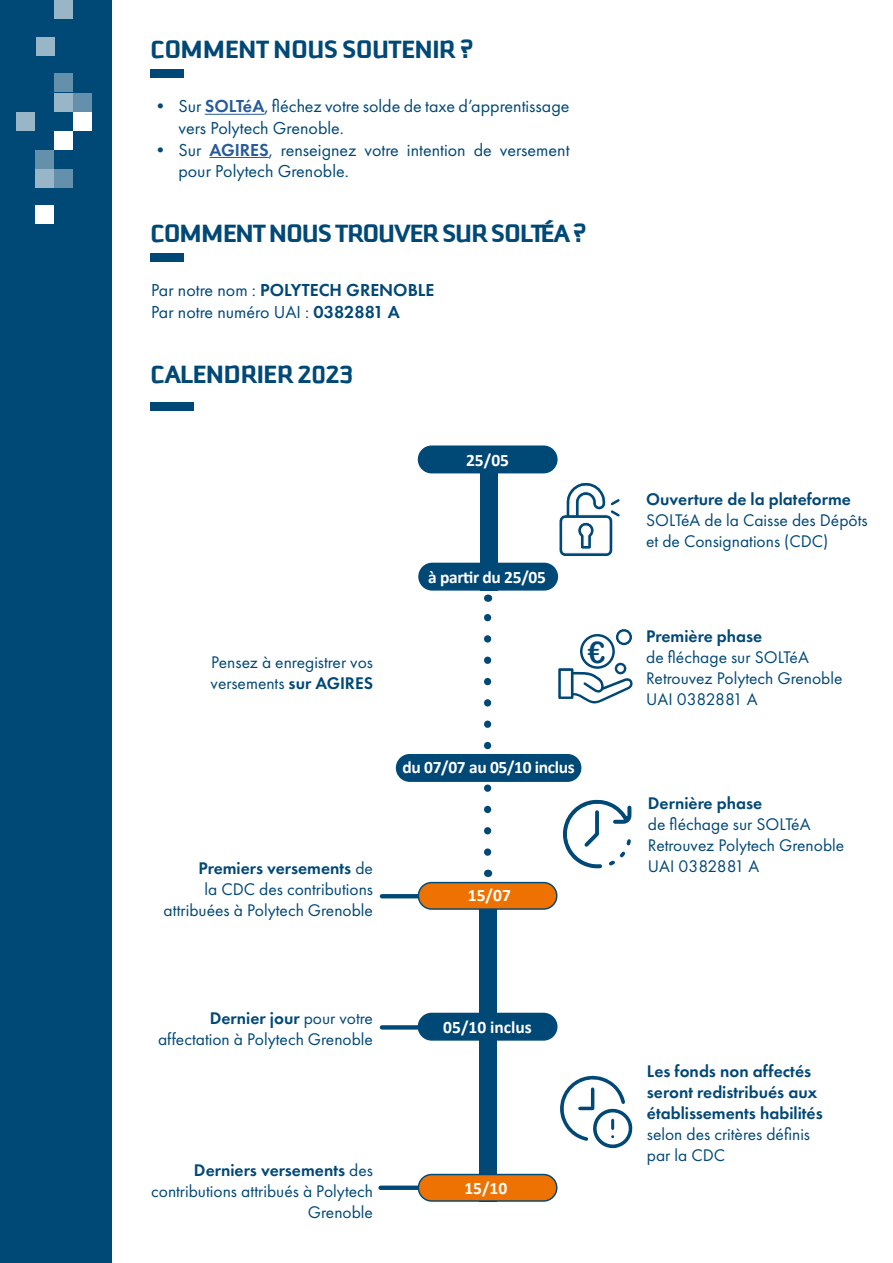
<style>
.page{position:relative;width:893px;height:1263px;background:#fff}
.page>*{position:absolute;margin:0;border:0;box-sizing:border-box;transform-origin:0 0}
.t1{font:30.15px "Arial Rounded MT Bold";color:#004775}
.t2{font:700 27px "Downtempo";color:#004876}
.t3{font:700 27px "Downtempo";letter-spacing:-.02em;color:#004876}
.t4{font:18px/21.6px "Futura PT";color:#004876}
.t5{font:17.55px/21px "Futura PT";color:#004876}
.t6{font:600 17.55px/21px "Futura PT";color:#004876}
.t7{font:700 17.55px "Calibri";letter-spacing:-.02em;color:#fff}
.t8{font:700 17.55px "Calibri";color:#fff}
.s1{font-weight:600;color:#275b9b}
.s2{font-weight:600}
</style>
<div class="page">
<div style="left:0;top:0;width:112px;height:1263px;background:#004876"></div>
<div style="left:54px;top:0;width:18px;height:18px;background:#99b5c8"></div>
<div style="left:54px;top:93px;width:18px;height:18px;background:#99b5c8"></div>
<div style="left:36px;top:37px;width:18px;height:19px;background:#99b5c8"></div>
<div style="left:54px;top:74px;width:18px;height:18px;background:#6590ac"></div>
<div style="left:73px;top:93px;width:19px;height:18px;background:#6590ac"></div>
<div style="left:73px;top:112px;width:19px;height:18px;background:#fff"></div>
<div style="left:54px;top:131px;width:18px;height:18px;background:#fff"></div>
<div style="left:36px;top:150px;width:18px;height:18px;background:#6590ac"></div>
<div style="left:36px;top:169px;width:18px;height:18px;background:#99b5c8"></div>
<div style="left:55px;top:169px;width:18px;height:18px;background:#6590ac"></div>
<div style="left:36px;top:206px;width:18px;height:18px;background:#fff"></div>
<div style="left:16px;top:112px;width:19px;height:18px;background:#99b5c8"></div>
<svg style="left:382px;top:1025px;width:36px;height:4px"></svg>
<svg style="left:382px;top:894px;width:36px;height:4px"></svg>
<div style="left:381px;top:1185px;width:37px;height:5px;background:#004876"></div>
<svg style="left:484px;top:614px;width:7px;height:238px"></svg>
<svg style="left:558px;top:629px;width:75px;height:75px"></svg>
<div style="left:150px;top:402px;width:43px;height:8px;background:#004876"></div>
<svg style="left:560px;top:1075px;width:73px;height:74px"></svg>
<div style="left:608px;top:1132px;width:9px;height:9px;border:3px solid #fff;border-radius:50%"></div>
<div style="left:479px;top:885px;width:17px;height:317px;background:#004876"></div>
<div style="left:480px;top:473px;width:17px;height:118px;background:#004876"></div>
<div style="left:418px;top:446px;width:139px;height:27px;background:#004876;border-radius:13px"></div>
<div style="left:418px;top:445px;width:140px;height:28px;border:1px solid #004876;border-radius:13px"></div>
<div style="left:419px;top:563px;width:138px;height:27px;background:#004876;border-radius:13px"></div>
<div style="left:418px;top:563px;width:140px;height:28px;border:1px solid #004876;border-radius:13px"></div>
<svg style="left:559px;top:482px;width:62px;height:75px"></svg>
<div style="left:418px;top:882px;width:139px;height:27px;background:#ee7202;border-radius:13px"></div>
<div style="left:418px;top:882px;width:139px;height:28px;border:1px solid #004876;border-radius:13px"></div>
<div style="left:397px;top:755px;width:184px;height:26px;background:#004876;border-radius:13px"></div>
<div style="left:396px;top:754px;width:185px;height:28px;border:1px solid #004876;border-radius:13px"></div>
<div style="left:418px;top:1013px;width:139px;height:27px;background:#004876;border-radius:13px"></div>
<div style="left:418px;top:1013px;width:139px;height:28px;border:1px solid #004876;border-radius:13px"></div>
<div style="left:418px;top:1174px;width:139px;height:27px;background:#ee7202;border-radius:13px"></div>
<div style="left:418px;top:1174px;width:139px;height:28px;border:1px solid #004876;border-radius:13px"></div>
<svg style="left:563px;top:799px;width:69px;height:70px"></svg>
<hr style="left:205px;top:114px;width:59px;height:1px;background:#275b9b">
<hr style="left:209px;top:157px;width:60px;height:1px;background:#275b9b">
<div style="left:150px;top:69px;width:34px;height:9px;background:#004876"></div>
<div style="left:150px;top:253px;width:34px;height:8px;background:#004876"></div>
<h2 class="t2" style="left:150px;top:34px;width:323px">COMMENT NOUS SOUTENIR ?</h2>
<p class="t4" style="left:178px;top:96px;width:393px;text-indent:-27px">• Sur <span class="s1">SOLTéA</span>, fléchez votre solde de taxe d’apprentissage vers Polytech Grenoble.</p>
<p class="t4" style="left:178px;top:139px;width:393px;text-indent:-27px">• Sur <span class="s1">AGIRES</span>, renseignez votre intention de versement pour Polytech Grenoble.</p>
<h2 class="t3" style="left:150px;top:218px;width:436px">COMMENT NOUS TROUVER SUR SOLTÉA ?</h2>
<p class="t4" style="left:151px;top:279px;width:285px">Par notre nom : <span class="s2">POLYTECH GRENOBLE<br></span>Par notre numéro UAI : <span class="s2">0382881 A</span></p>
<h2 class="t2" style="left:150px;top:359px;width:204px">CALENDRIER 2023</h2>
<p class="t7" style="left:466px;top:449px;width:44px">25/05</p>
<p class="t5" style="left:211px;top:652px;width:164px">Pensez à enregistrer vos versements <span class="s2">sur AGIRES</span></p>
<p class="t7" style="left:428px;top:566px;width:119px">à partir du 25/05</p>
<h1 class="t1" style="left:588px;top:634px;width:19px">€</h1>
<p class="t7" style="left:402px;top:757px;width:174px">du 07/07 au 05/10 inclus</p>
<p class="t5" style="left:164px;top:857px;width:211px;text-align:right"><span class="s2">Premiers versements</span> de<br>la CDC des contributions attribuées à Polytech Grenoble</p>
<p class="t7" style="left:468px;top:884px;width:44px">15/07</p>
<p class="t5" style="left:158px;top:1008px;width:216px;text-align:right"><span class="s2">Dernier jour</span> pour votre affectation à Polytech Grenoble</p>
<p class="t8" style="left:443px;top:1016px;width:90px">05/10 inclus</p>
<p class="t5" style="left:151px;top:1160px;width:223px;text-align:right"><span class="s2">Derniers versements</span> des contributions attribués à Polytech<br>Grenoble</p>
<p class="t7" style="left:464px;top:1177px;width:44px">15/10</p>
<p class="t6" style="left:646px;top:489px;width:206px">Ouverture de la plateforme</p>
<p class="t5" style="left:646px;top:510px;width:223px">SOLTéA de la Caisse des Dépôts et de Consignations (CDC)</p>
<p class="t6" style="left:646px;top:625px;width:118px">Première phase</p>
<p class="t5" style="left:646px;top:646px;width:198px">de fléchage sur SOLTéA<br>Retrouvez Polytech Grenoble<br>UAI 0382881 A</p>
<p class="t6" style="left:648px;top:793px;width:116px">Dernière phase</p>
<p class="t5" style="left:648px;top:814px;width:198px">de fléchage sur SOLTéA<br>Retrouvez Polytech Grenoble<br>UAI 0382881 A</p>
<p class="t6" style="left:647px;top:1060px;width:177px">Les fonds non affectés seront redistribués aux établissements habilités</p>
<p class="t5" style="left:647px;top:1124px;width:165px">selon des critères définis par la CDC</p>
</div>
